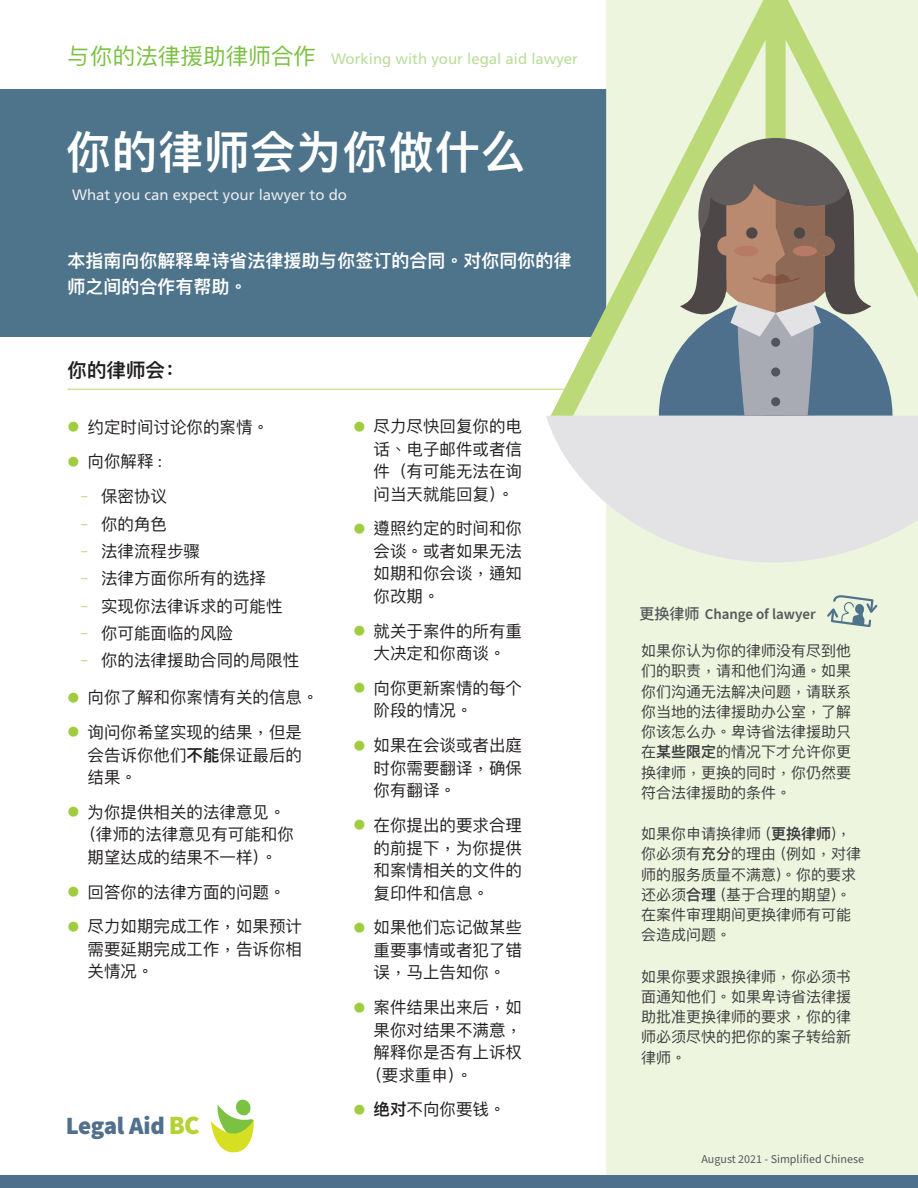
<style>
.page{position:relative;width:918px;height:1188px;background:#fff}
.page>*{position:absolute;margin:0;border:0;box-sizing:border-box;transform-origin:0 0}
.H1-SC{font:600 45px "Ping Fang SC";letter-spacing:.025em;color:#fff}
.t1{font:900 24.9px "Source Sans Pro";letter-spacing:-.015em;color:#51708d}
.H2-SC{font:22.5px "Ping Fang SC";letter-spacing:.005em;color:#7bc142}
.H3-SC{font:600 19.5px "Ping Fang SC";color:#231f20}
.Basic-SC{font:600 18px/25.5px "Ping Fang SC";color:#fff}
.t2{font:16.5px/22.5px "Ping Fang TC";color:#231f20;text-align:justify}
.Body-SC{font:15px/20.2px "Ping Fang SC";color:#3e3e3f;text-align:justify}
.H2-Eng{font:15px "Frutiger LT Std";color:#eaeaec}
.t3{font:15px "Frutiger LT Std";color:#9cce6d}
.H4-Eng{font:600 15px "Source Sans Pro";color:#57585a}
.Footer-Eng{font:12px "Source Sans Pro";color:#57585a}
.s1{font-family:"ST Heiti TC";font-weight:300;font-size:12px;color:#a0cc40}
.s2{font-family:"Myriad Pro";font-size:12px;color:#a0cc40}
.s3{font-weight:600}
.s4{font-size:26.4px;color:#b3d235}
.s5{font-family:"Ping Fang SC";font-weight:500}
</style>
<div class="page">
<div style="left:0;top:90px;width:608px;height:247px;background:#4e748b"></div>
<div style="left:606px;top:562px;width:312px;height:613px;background:#eef5df"></div>
<div style="left:0;top:1175px;width:918px;height:13px;background:#4e708d"></div>
<svg style="left:825px;top:593px;width:54px;height:36px;background:#c3d3c8"></svg>
<hr style="left:68px;top:388px;width:512px;height:2px;background:#a0cc40">
<svg style="left:892px;top:0;width:26px;height:416px;background:#e8f1d4"></svg>
<svg style="left:547px;top:0;width:112px;height:416px"></svg>
<svg style="left:546px;top:416px;width:372px;height:146px;background:#e7e7e8"></svg>
<svg style="left:659px;top:0;width:233px;height:431px;background:#b2b8a5"></svg>
<div style="left:771px;top:338px;width:9px;height:9px;background:#54545e;border-radius:50%"></div>
<div style="left:771px;top:367px;width:9px;height:10px;background:#54545e;border-radius:50%"></div>
<div style="left:771px;top:397px;width:9px;height:9px;background:#54545e;border-radius:50%"></div>
<svg style="left:211px;top:1099px;width:43px;height:54px"></svg>
<p class="H2-SC" style="left:68px;top:42px;width:250px">与你的法律援助律师合作</p>
<p class="t3" style="left:331px;top:50px;width:249px">Working with your legal aid lawyer</p>
<p class="H1-SC" style="left:66px;top:124px;width:462px">你的律师会为你做什么</p>
<p class="H2-Eng" style="left:72px;top:186px;width:277px">What you can expect your lawyer to do</p>
<p class="Basic-SC" style="left:68px;top:248px;width:505px">本指南向你解释卑诗省法律援助与你签订的合同。对你同你的律师之间的合作有帮助。</p>
<p class="H3-SC" style="left:68px;top:358px;width:118px">你的律师会：</p>
<p class="t2" style="left:67px;top:415px;width:203px"><span class="s1">●</span> 约定时间讨论你的案情。</p>
<p class="t2" style="left:67px;top:450px;width:96px"><span class="s1">●</span> 向你解释 :</p>
<p class="t2" style="left:81px;top:485px;width:88px"><span class="s2">−</span> 保密协议</p>
<p class="t2" style="left:81px;top:512px;width:88px"><span class="s2">−</span> 你的角色</p>
<p class="t2" style="left:81px;top:540px;width:121px"><span class="s2">−</span> 法律流程步骤</p>
<p class="t2" style="left:81px;top:567px;width:187px"><span class="s2">−</span> 法律方面你所有的选择</p>
<p class="t2" style="left:81px;top:594px;width:203px"><span class="s2">−</span> 实现你法律诉求的可能性</p>
<p class="t2" style="left:81px;top:622px;width:154px"><span class="s2">−</span> 你可能面临的风险</p>
<p class="t2" style="left:81px;top:649px;width:220px"><span class="s2">−</span> 你的法律援助合同的局限性</p>
<p class="t2" style="left:67px;top:686px;width:253px"><span class="s1">●</span> 向你了解和你案情有关的信息。</p>
<p class="t2" style="left:88px;top:721px;width:216px;text-indent:-20px"><span class="s1">●</span> 询问你希望实现的结果，但是会告诉你他们<span class="s3">不能</span>保证最后的结果。</p>
<p class="t2" style="left:67px;top:801px;width:220px"><span class="s1">●</span> 为你提供相关的法律意见。</p>
<p class="t2" style="left:79px;top:823px;width:216px">（律师的法律意见有可能和你</p>
<p class="t2" style="left:88px;top:846px;width:191px">期望达成的结果不一样）。</p>
<p class="t2" style="left:67px;top:880px;width:220px"><span class="s1">●</span> 回答你的法律方面的问题。</p>
<p class="t2" style="left:88px;top:915px;width:216px;text-indent:-20px"><span class="s1">●</span> 尽力如期完成工作，如果预计需要延期完成工作，告诉你相关情况。</p>
<p class="t1" style="left:66px;top:1110px;width:135px">Legal Aid <span class="s4">BC</span></p>
<p class="t2" style="left:374px;top:415px;width:150px;text-indent:-20px"><span class="s1">●</span> 尽力尽快回复你的电话、电子邮件或者信件（有可能无法在询问当天就能回复）。</p>
<p class="t2" style="left:374px;top:517px;width:150px;text-indent:-20px"><span class="s1">●</span> 遵照约定的时间和你会谈。或者如果无法如期和你会谈，通知你改期。</p>
<p class="t2" style="left:353px;top:619px;width:170px;text-align:center"><span class="s1">●</span> 就关于案件的所有重大决定和你商谈。</p>
<p class="t2" style="left:374px;top:677px;width:150px;text-indent:-20px"><span class="s1">●</span> 向你更新案情的每个阶段的情况。</p>
<p class="t2" style="left:374px;top:734px;width:150px;text-indent:-20px"><span class="s1">●</span> 如果在会谈或者出庭时你需要翻译，确保你有翻译。</p>
<p class="t2" style="left:374px;top:814px;width:150px;text-indent:-20px"><span class="s1">●</span> 在你提出的要求合理的前提下，为你提供和案情相关的文件的复印件和信息。</p>
<p class="t2" style="left:374px;top:916px;width:150px;text-indent:-20px"><span class="s1">●</span> 如果他们忘记做某些重要事情或者犯了错误，马上告知你。</p>
<p class="t2" style="left:353px;top:996px;width:170px"><span class="s1">●</span> 案件结果出来后，如</p>
<p class="t2" style="left:374px;top:1018px;width:150px">果你对结果不满意，</p>
<p class="t2" style="left:374px;top:1041px;width:150px">解释你是否有上诉权</p>
<p class="t2" style="left:365px;top:1063px;width:109px">（要求重申）。</p>
<p class="t2" style="left:353px;top:1098px;width:154px"><span class="s1">●</span> <span class="s3">绝对</span>不向你要钱。</p>
<p class="H4-Eng" style="left:639px;top:604px;width:178px"><span class="s5">更换律师</span> Change of lawyer</p>
<p class="Body-SC" style="left:641px;top:640px;width:211px">如果你认为你的律师没有尽到他们的职责，请和他们沟通。如果你们沟通无法解决问题，请联系你当地的法律援助办公室，了解你该怎么办。卑诗省法律援助只在<span class="s3">某些限定</span>的情况下才允许你更换律师，更换的同时，你仍然要符合法律援助的条件。</p>
<p class="Body-SC" style="left:641px;top:823px;width:221px;text-align:left">如果你申请换律师 (<span class="s3">更换律师</span>)，你必须有<span class="s3">充分</span>的理由 (例如，对律师的服务质量不满意)。你的要求还必须<span class="s3">合理</span> (基于合理的期望)。在案件审理期间更换律师有可能会造成问题。</p>
<p class="Body-SC" style="left:641px;top:966px;width:211px">如果你要求跟换律师，你必须书面通知他们。如果卑诗省法律援助批准更换律师的要求，你的律师必须尽快的把你的案子转给新律师。</p>
<p class="Footer-Eng" style="left:701px;top:1151px;width:164px">August 2021 - Simplified Chinese</p>
</div>
